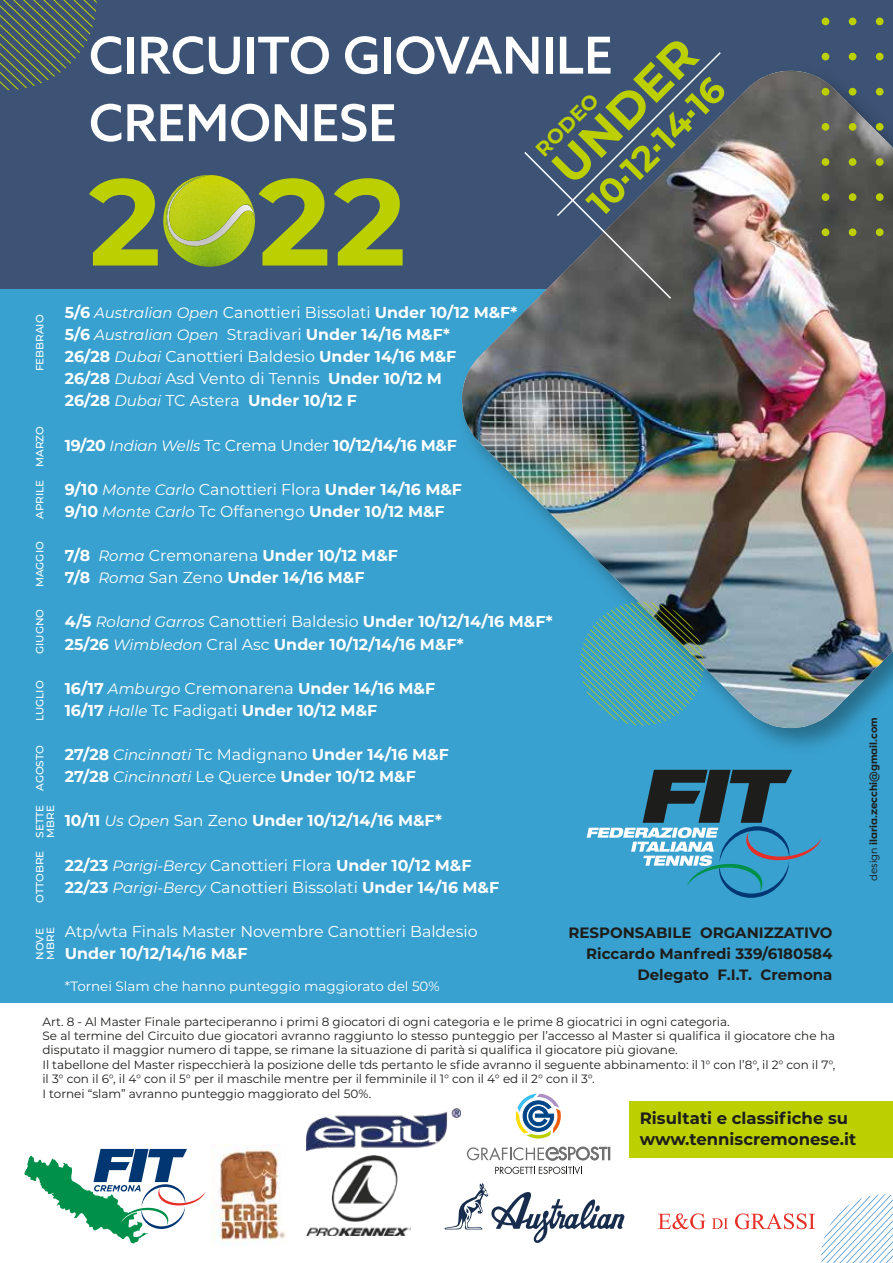
<style>
.page{position:relative;width:893px;height:1263px;background:#fff}
.page>*{position:absolute;margin:0;border:0;box-sizing:border-box;transform-origin:0 0}
.t1{font:500 51px/67.5px "Azo Sans";color:#fff}
.t2{font:700 20.25px "Montserrat";color:#bccf00}
.t3{font:700 16.5px/21px "Montserrat";color:#1d1d1b}
.t4{font:700 15.75px/22px "Montserrat";color:#fff}
.t5{font:15.75px "Montserrat";color:#fff}
.t6{font:700 15px/21px "Montserrat";color:#1d1d1b;text-align:right}
.t7{font:13.5px "Montserrat";color:#fff}
.t8{font:12px/14.4px "Montserrat";color:#1d1d1b}
.t9{font:500 10.5px/10.5px "Montserrat";color:#fff}
.t10{font:700 10.5px "Filson Pro";color:#1d1d1b}
.s1{font-weight:400;font-style:italic;font-size:15px}
.s2{font-weight:400}
</style>
<div class="page">
<div style="left:629px;top:1101px;width:264px;height:57px;background:#bccf00"></div>
<div style="left:0;top:0;width:893px;height:359px;background:#3c5375"></div>
<div style="left:0;top:289px;width:893px;height:713px;background:#39a1cf"></div>
<svg style="left:0;top:0;width:97px;height:90px"></svg>
<img style="left:462px;top:71px;width:431px;height:657px">
<div style="left:822px;top:18px;width:7px;height:7px;background:#bccf00;border-radius:50%"></div>
<div style="left:849px;top:18px;width:7px;height:7px;background:#bccf00;border-radius:50%"></div>
<div style="left:876px;top:18px;width:8px;height:7px;background:#bccf00;border-radius:50%"></div>
<div style="left:822px;top:53px;width:7px;height:7px;background:#bccf00;border-radius:50%"></div>
<div style="left:849px;top:53px;width:7px;height:7px;background:#bccf00;border-radius:50%"></div>
<div style="left:876px;top:53px;width:8px;height:7px;background:#bccf00;border-radius:50%"></div>
<div style="left:822px;top:88px;width:7px;height:8px;background:#bccf00;border-radius:50%"></div>
<div style="left:849px;top:88px;width:7px;height:8px;background:#bccf00;border-radius:50%"></div>
<div style="left:876px;top:88px;width:8px;height:8px;background:#bccf00;border-radius:50%"></div>
<div style="left:822px;top:123px;width:7px;height:8px;background:#bccf00;border-radius:50%"></div>
<div style="left:849px;top:123px;width:7px;height:8px;background:#bccf00;border-radius:50%"></div>
<div style="left:876px;top:123px;width:8px;height:8px;background:#bccf00;border-radius:50%"></div>
<div style="left:822px;top:158px;width:7px;height:8px;background:#bccf00;border-radius:50%"></div>
<div style="left:849px;top:158px;width:7px;height:8px;background:#bccf00;border-radius:50%"></div>
<div style="left:876px;top:158px;width:8px;height:8px;background:#bccf00;border-radius:50%"></div>
<div style="left:822px;top:193px;width:7px;height:8px;background:#bccf00;border-radius:50%"></div>
<div style="left:849px;top:193px;width:7px;height:8px;background:#bccf00;border-radius:50%"></div>
<div style="left:876px;top:193px;width:8px;height:8px;background:#bccf00;border-radius:50%"></div>
<div style="left:822px;top:228px;width:7px;height:8px;background:#bccf00;border-radius:50%"></div>
<div style="left:849px;top:228px;width:7px;height:8px;background:#bccf00;border-radius:50%"></div>
<div style="left:876px;top:228px;width:8px;height:8px;background:#bccf00;border-radius:50%"></div>
<svg style="left:821px;top:1194px;width:72px;height:69px"></svg>
<svg style="left:580px;top:602px;width:124px;height:123px"></svg>
<svg style="left:334px;top:178px;width:69px;height:87px"></svg>
<svg style="left:89px;top:175px;width:238px;height:92px"></svg>
<img style="left:212px;top:1144px;width:74px;height:101px">
<img style="left:307px;top:1155px;width:103px;height:81px">
<svg style="left:587px;top:770px;width:235px;height:128px"></svg>
<svg style="left:24px;top:1149px;width:181px;height:94px"></svg>
<svg style="left:523px;top:41px;width:202px;height:259px"></svg>
<svg style="left:658px;top:1213px;width:48px;height:16px"></svg>
<svg style="left:712px;top:1218px;width:16px;height:11px"></svg>
<svg style="left:735px;top:1213px;width:80px;height:16px"></svg>
<svg style="left:444px;top:1183px;width:180px;height:60px"></svg>
<img style="left:307px;top:1109px;width:153px;height:41px">
<svg style="left:495px;top:1167px;width:87px;height:7px"></svg>
<svg style="left:467px;top:1147px;width:143px;height:14px"></svg>
<svg style="left:516px;top:1094px;width:45px;height:44px"></svg>
<h1 class="t1" style="left:89px;top:21px;width:525px">CIRCUITO GIOVANILE<br>CREMONESE</h1>
<p class="t2" style="left:529px;top:142px;width:81px;rotate:-45deg">RODEO</p>
<p class="t9" style="left:34px;top:371px;width:58px;rotate:-90deg">FEBBRAIO</p>
<p class="t9" style="left:34px;top:467px;width:42px;rotate:-90deg">MARZO</p>
<p class="t9" style="left:34px;top:519px;width:41px;rotate:-90deg">APRILE</p>
<p class="t9" style="left:34px;top:587px;width:47px;rotate:-90deg">MAGGIO</p>
<p class="t9" style="left:34px;top:654px;width:47px;rotate:-90deg">GIUGNO</p>
<p class="t9" style="left:34px;top:721px;width:42px;rotate:-90deg">LUGLIO</p>
<p class="t9" style="left:34px;top:791px;width:47px;rotate:-90deg">AGOSTO</p>
<p class="t9" style="left:34px;top:838px;width:35px;rotate:-90deg">SETTE<br>MBRE</p>
<p class="t9" style="left:34px;top:903px;width:54px;rotate:-90deg">OTTOBRE</p>
<p class="t9" style="left:34px;top:960px;width:34px;rotate:-90deg">NOVE<br>MBRE</p>
<p class="t4" style="left:65px;top:301px;width:454px">5/6 <span class="s1">Australian Open</span> <span class="s2">Canottieri Bissolati</span> Under 10/12 M&amp;F* 5/6 <span class="s1">Australian Open</span> <span class="s2">Stradivari</span> Under 14/16 M&amp;F*<br>26/28 <span class="s1">Dubai</span> <span class="s2">Canottieri Baldesio</span> Under 14/16 M&amp;F<br>26/28 <span class="s1">Dubai</span> <span class="s2">Asd Vento di Tennis</span> Under 10/12 M<br>26/28 <span class="s1">Dubai</span> <span class="s2">TC Astera</span> Under 10/12 F</p>
<p class="t4" style="left:65px;top:433px;width:394px">19/20 <span class="s1">Indian Wells</span> <span class="s2">Tc Crema Under</span> 10/12/14/16 M&amp;F</p>
<p class="t4" style="left:65px;top:477px;width:399px">9/10 <span class="s1">Monte Carlo</span> <span class="s2">Canottieri Flora</span> Under 14/16 M&amp;F<br>9/10 <span class="s1">Monte Carlo</span> <span class="s2">Tc Offanengo</span> Under 10/12 M&amp;F</p>
<p class="t4" style="left:65px;top:544px;width:335px">7/8 <span class="s1">Roma</span> <span class="s2">Cremonarena</span> Under 10/12 M&amp;F<br>7/8 <span class="s1">Roma</span> <span class="s2">San Zeno</span> Under 14/16 M&amp;F</p>
<p class="t4" style="left:65px;top:610px;width:489px">4/5 <span class="s1">Roland Garros</span> <span class="s2">Canottieri Baldesio</span> Under 10/12/14/16 M&amp;F*<br>25/26 <span class="s1">Wimbledon</span> <span class="s2">Cral Asc</span> Under 10/12/14/16 M&amp;F*</p>
<p class="t4" style="left:65px;top:676px;width:372px">16/17 <span class="s1">Amburgo</span> <span class="s2">Cremonarena</span> Under 14/16 M&amp;F<br>16/17 <span class="s1">Halle</span> <span class="s2">Tc Fadigati</span> Under 10/12 M&amp;F</p>
<p class="t4" style="left:65px;top:743px;width:386px">27/28 <span class="s1">Cincinnati</span> <span class="s2">Tc Madignano</span> Under 14/16 M&amp;F<br>27/28 <span class="s1">Cincinnati</span> <span class="s2">Le Querce</span> Under 10/12 M&amp;F</p>
<p class="t4" style="left:65px;top:809px;width:379px">10/11 <span class="s1">Us Open</span> <span class="s2">San Zeno</span> Under 10/12/14/16 M&amp;F*</p>
<p class="t4" style="left:65px;top:853px;width:436px">22/23 <span class="s1">Parigi-Bercy</span> <span class="s2">Canottieri Flora</span> Under 10/12 M&amp;F<br>22/23 <span class="s1">Parigi-Bercy</span> <span class="s2">Canottieri Bissolati</span> Under 14/16 M&amp;F</p>
<p class="t5" style="left:65px;top:920px;width:414px">Atp/wta Finals Master Novembre Canottieri Baldesio</p>
<p class="t4" style="left:65px;top:942px;width:184px">Under 10/12/14/16 M&amp;F</p>
<p class="t7" style="left:65px;top:977px;width:376px">*Tornei Slam che hanno punteggio maggiorato del 50%</p>
<p class="t6" style="left:568px;top:921px;width:265px">RESPONSABILE ORGANIZZATIVO<br>Riccardo Manfredi 339/6180584<br>Delegato F.I.T. Cremona</p>
<p class="t8" style="left:42px;top:1014px;width:794px">Art. 8 - Al Master Finale parteciperanno i primi 8 giocatori di ogni categoria e le prime 8 giocatrici in ogni categoria.<br>Se al termine del Circuito due giocatori avranno raggiunto lo stesso punteggio per l’accesso al Master si qualifica il giocatore che ha disputato il maggior numero di tappe, se rimane la situazione di parità si qualifica il giocatore più giovane.<br>Il tabellone del Master rispecchierà la posizione delle tds pertanto le sfide avranno il seguente abbinamento: il 1° con l’8°, il 2° con il 7°, il 3° con il 6°, il 4° con il 5° per il maschile mentre per il femminile il 1° con il 4° ed il 2° con il 3°.<br>I tornei “slam” avranno punteggio maggiorato del 50%.</p>
<p class="t3" style="left:640px;top:1107px;width:218px">Risultati e classifiche su www.tenniscremonese.it</p>
<p class="t10" style="left:867px;top:881px;width:165px;rotate:-90deg"><span class="s2">design</span> ilaria.zecchi@gmail.com</p>
</div>
